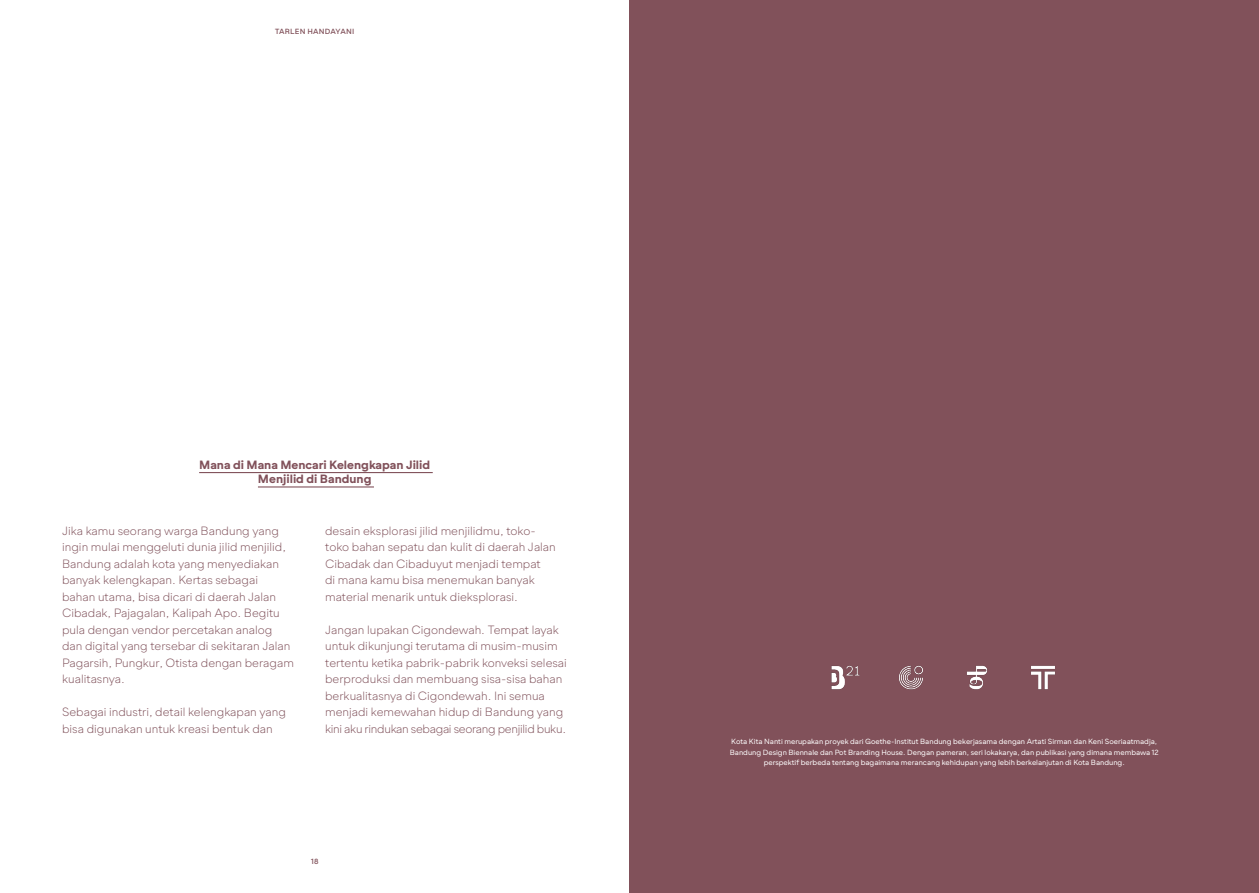
<style>
.page{position:relative;width:1259px;height:893px;background:#fff}
.page>*{position:absolute;margin:0;border:0;box-sizing:border-box;transform-origin:0 0}
.BODY_TEXT{font:300 12px/16.5px "Gramatika";color:#81535c}
.BODY_TITLE{font:700 12px/14.4px "Gramatika";color:#81515a;text-align:center}
.BODY_TEXT-2{font:7.5px/10.5px "Gramatika";color:#fff;text-align:center}
.t1{font:500 7.5px "Gramatika";letter-spacing:.03em;color:#81515a}
</style>
<div class="page">
<div style="left:629px;top:0;width:630px;height:893px;background:#81515a"></div>
<hr style="left:199px;top:472px;width:234px;height:1px;background:#81515a">
<hr style="left:258px;top:486px;width:116px;height:1px;background:#81515a">
<img style="left:831px;top:665px;width:29px;height:25px">
<img style="left:899px;top:665px;width:24px;height:25px">
<img style="left:967px;top:665px;width:20px;height:25px">
<img style="left:1031px;top:665px;width:24px;height:25px">
<p class="t1" style="left:275px;top:26px;width:81px">TARLEN HANDAYANI</p>
<p class="BODY_TITLE" style="left:199px;top:458px;width:233px">Mana di Mana Mencari Kelengkapan Jilid<br>Menjilid di Bandung</p>
<p class="BODY_TEXT" style="left:62px;top:523px;width:233px">Jika kamu seorang warga Bandung yang ingin mulai menggeluti dunia jilid menjilid, Bandung adalah kota yang menyediakan banyak kelengkapan. Kertas sebagai bahan utama, bisa dicari di daerah Jalan Cibadak, Pajagalan, Kalipah Apo. Begitu pula dengan vendor percetakan analog dan digital yang tersebar di sekitaran Jalan Pagarsih, Pungkur, Otista dengan beragam kualitasnya.</p>
<p class="BODY_TEXT" style="left:62px;top:704px;width:225px">Sebagai industri, detail kelengkapan yang bisa digunakan untuk kreasi bentuk dan</p>
<p class="BODY_TEXT" style="left:325px;top:523px;width:232px">desain eksplorasi jilid menjilidmu, toko&shy;toko bahan sepatu dan kulit di daerah Jalan Cibadak dan Cibaduyut menjadi tempat<br>di mana kamu bisa menemukan banyak material menarik untuk dieksplorasi.</p>
<p class="BODY_TEXT" style="left:325px;top:622px;width:243px">Jangan lupakan Cigondewah. Tempat layak untuk dikunjungi terutama di musim-musim tertentu ketika pabrik-pabrik konveksi selesai berproduksi dan membuang sisa-sisa bahan berkualitasnya di Cigondewah. Ini semua menjadi kemewahan hidup di Bandung yang kini aku rindukan sebagai seorang penjilid buku.</p>
<p class="t1" style="left:311px;top:856px;width:9px">18</p>
<p class="BODY_TEXT-2" style="left:730px;top:737px;width:430px">Kota Kita Nanti merupakan proyek dari Goethe-Institut Bandung bekerjasama dengan Artati Sirman dan Keni Soeriaatmadja,<br>Bandung Design Biennale dan Pot Branding House. Dengan pameran, seri lokakarya, dan publikasi yang dimana membawa 12 perspektif berbeda tentang bagaimana merancang kehidupan yang lebih berkelanjutan di Kota Bandung.</p>
</div>
